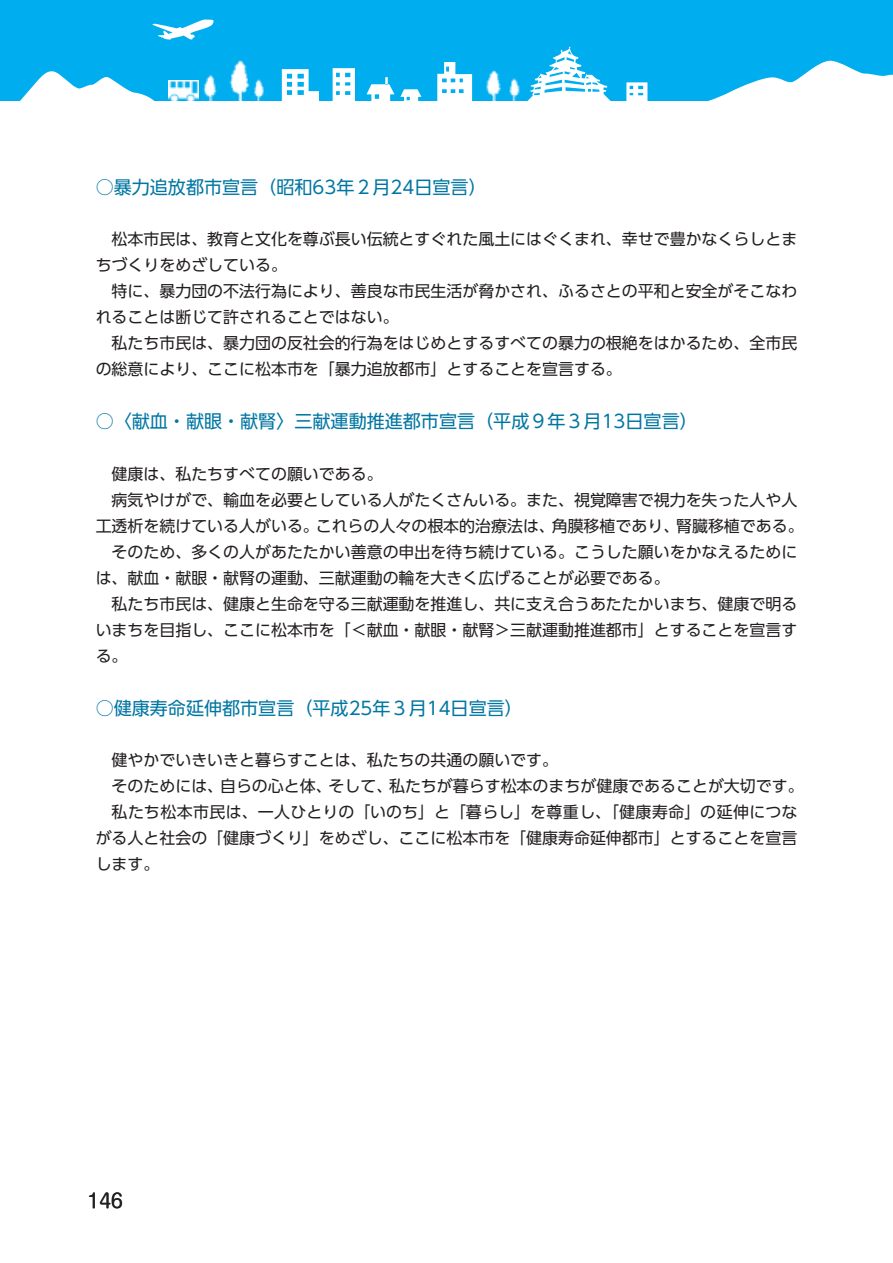
<style>
.page{position:relative;width:893px;height:1263px;background:#fff}
.page>*{position:absolute;margin:0;border:0;box-sizing:border-box;transform-origin:0 0}
.t1{font:19.2px "Shin M Go Pr 6";color:#231f20}
.t2{font:18px "UD Shin Go Pr 6 N";color:#0076a3}
.t3{font:15.9px/26.1px "UD Shin Go Pr 6 N";color:#231f20}
.t4{font:15.9px "UD Shin Go Pr 6 N";letter-spacing:.03em;color:#231f20}
</style>
<div class="page">
<div style="left:0;top:0;width:893px;height:100px;background:#00aeef"></div>
<svg style="left:400px;top:89px;width:21px;height:12px"></svg>
<svg style="left:437px;top:62px;width:26px;height:39px"></svg>
<svg style="left:367px;top:77px;width:27px;height:24px"></svg>
<svg style="left:333px;top:68px;width:22px;height:32px"></svg>
<svg style="left:282px;top:69px;width:37px;height:31px"></svg>
<img style="left:236px;top:60px;width:11px;height:41px">
<img style="left:184px;top:64px;width:52px;height:37px">
<img style="left:463px;top:70px;width:31px;height:31px">
<img style="left:494px;top:70px;width:32px;height:31px">
<img style="left:238px;top:71px;width:42px;height:30px">
<svg style="left:15px;top:71px;width:143px;height:30px"></svg>
<svg style="left:701px;top:61px;width:192px;height:40px"></svg>
<svg style="left:526px;top:46px;width:85px;height:55px"></svg>
<svg style="left:152px;top:20px;width:62px;height:20px"></svg>
<img style="left:169px;top:81px;width:30px;height:20px">
<svg style="left:626px;top:82px;width:21px;height:19px"></svg>
<p class="t2" style="left:96px;top:173px;width:393px">○暴力追放都市宣言（昭和６３年２月２４日宣言）</p>
<p class="t3" style="left:96px;top:226px;width:703px;text-indent:16px">松本市民は、教育と文化を尊ぶ長い伝統とすぐれた風土にはぐくまれ、幸せで豊かなくらしとまちづくりをめざしている。</p>
<p class="t3" style="left:96px;top:278px;width:703px;text-indent:16px">特に、暴力団の不法行為により、善良な市民生活が脅かされ、ふるさとの平和と安全がそこなわれることは断じて許されることではない。</p>
<p class="t3" style="left:96px;top:330px;width:703px;text-indent:16px">私たち市民は、暴力団の反社会的行為をはじめとするすべての暴力の根絶をはかるため、全市民の総意により、ここに松本市を「暴力追放都市」とすることを宣言する。</p>
<p class="t2" style="left:96px;top:407px;width:604px">○〈献血・献眼・献腎〉三献運動推進都市宣言（平成９年３月１３日宣言）</p>
<p class="t3" style="left:112px;top:460px;width:273px">健康は、私たちすべての願いである。</p>
<p class="t3" style="left:112px;top:486px;width:687px">病気やけがで、輸血を必要としている人がたくさんいる。また、視覚障害で視力を失った人や人</p>
<p class="t3" style="left:96px;top:512px;width:709px">工透析を続けている人がいる。これらの人々の根本的治療法は、角膜移植であり、腎臓移植である。</p>
<p class="t3" style="left:112px;top:538px;width:687px">そのため、多くの人があたたかい善意の申出を待ち続けている。こうした願いをかなえるために</p>
<p class="t3" style="left:96px;top:564px;width:576px">は、献血・献眼・献腎の運動、三献運動の輪を大きく広げることが必要である。</p>
<p class="t3" style="left:112px;top:590px;width:687px">私たち市民は、健康と生命を守る三献運動を推進し、共に支え合うあたたかいまち、健康で明る</p>
<p class="t3" style="left:96px;top:616px;width:703px">いまちを目指し、ここに松本市を「＜献血・献眼・献腎＞三献運動推進都市」とすることを宣言す</p>
<p class="t3" style="left:96px;top:642px;width:33px">る。</p>
<p class="t2" style="left:96px;top:693px;width:429px">○健康寿命延伸都市宣言（平成25年3 月14日宣言）</p>
<p class="t3" style="left:112px;top:747px;width:448px">健やかでいきいきと暮らすことは、私たちの共通の願いです。</p>
<p class="t3" style="left:112px;top:773px;width:694px">そのためには、自らの心と体、そして、私たちが暮らす松本のまちが健康であることが大切です。</p>
<p class="t4" style="left:112px;top:799px;width:687px">私たち松本市民は、一人ひとりの「いのち」と「暮らし」を尊重し、「健康寿命」の延伸につな</p>
<p class="t3" style="left:96px;top:825px;width:703px">がる人と社会の「健康づくり」をめざし、ここに松本市を「健康寿命延伸都市」とすることを宣言</p>
<p class="t3" style="left:96px;top:851px;width:65px">します。</p>
<p class="t1" style="left:88px;top:1185px;width:37px">146</p>
</div>
